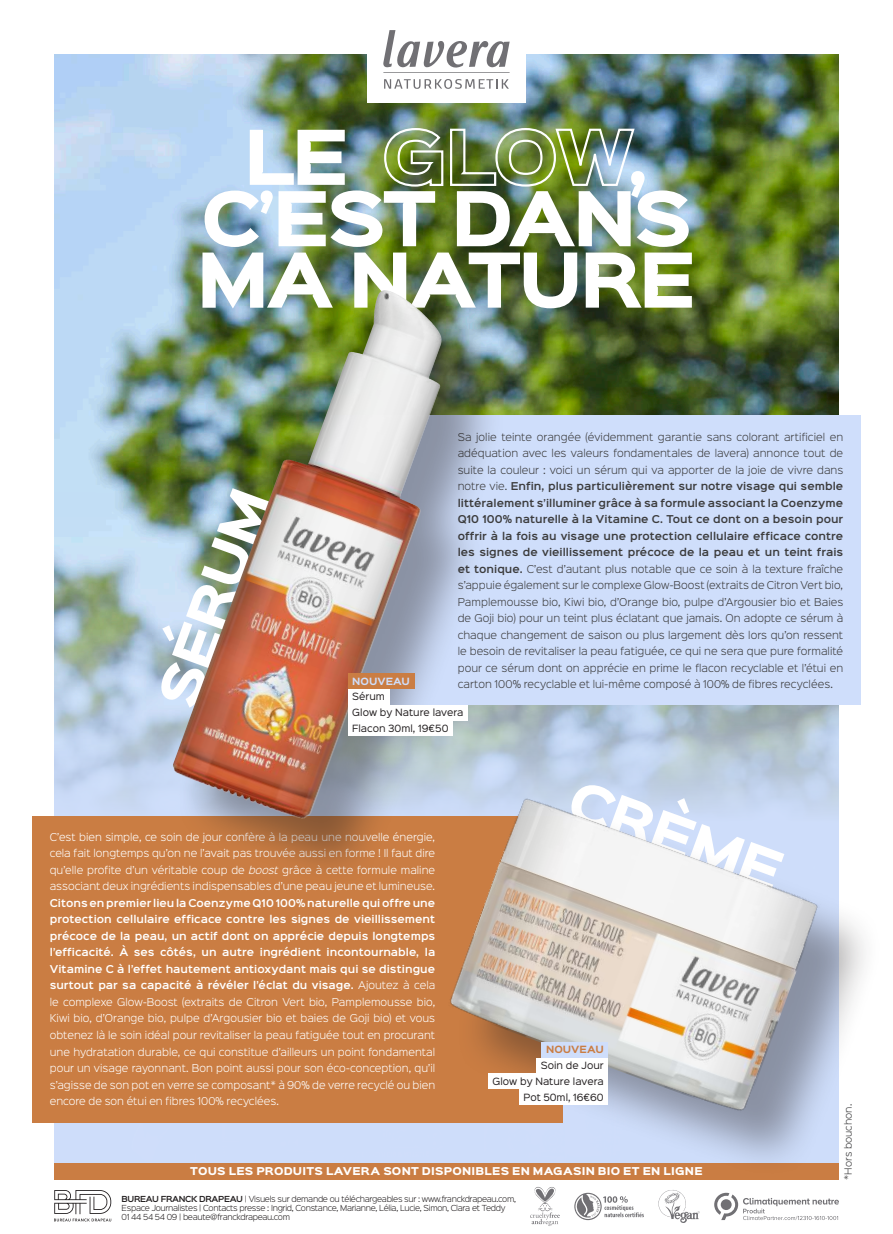
<style>
.page{position:relative;width:893px;height:1234px;background:#fff}
.page>*{position:absolute;margin:0;border:0;box-sizing:border-box;transform-origin:0 0}
.t1{font:900 67.95px/61.3px "Sinkin Sans 800";letter-spacing:-.05em;color:#fff;text-align:center}
.t2{font:900 51px "Sinkin Sans 800";color:#fff}
.t3{font:300 9.75px/16.5px "Sinkin Sans 300";color:#3c3c3d;text-align:justify}
.t4{font:300 9.75px/16.5px "Sinkin Sans 300";color:#fff;text-align:justify}
.t5{font:600 9.75px/16.5px "Sinkin Sans 600";letter-spacing:.005em;color:#fff;text-align:justify}
.t6{font:600 9.75px/16.5px "Sinkin Sans 600";color:#3c3c3d;text-align:justify}
.t7{font:900 9.75px "Sinkin Sans 800";letter-spacing:.02em;color:#fff}
.t8{font:9px/15.8px "Sinkin Sans 400";color:#231f20;text-align:right}
.t9{font:300 9px "Sinkin Sans 300";letter-spacing:.005em;color:#3c3c3d}
.t10{font:700 9px "Sinkin Sans 700";color:#ca7d43}
.t11{font:700 9px "Sinkin Sans 700";color:#cfdefb}
.t12{font:300 7.5px/9px "Sinkin Sans 300";letter-spacing:-.04em;color:#231f20}
.s1{font-family:"Sinkin Sans 300";font-weight:300}
.s2{font-family:"Sinkin Sans 600";font-weight:600}
.s3{font-style:italic}
</style>
<div class="page">
<img style="left:54px;top:54px;width:785px;height:1108px">
<div style="left:54px;top:1162px;width:785px;height:16px;background:#ca7d43"></div>
<div style="left:367px;top:0;width:159px;height:102px;background:#fff"></div>
<svg style="left:54px;top:1190px;width:57px;height:31px"></svg>
<svg style="left:658px;top:1190px;width:42px;height:32px"></svg>
<svg style="left:574px;top:1192px;width:70px;height:27px"></svg>
<svg style="left:714px;top:1192px;width:125px;height:27px"></svg>
<svg style="left:530px;top:1187px;width:30px;height:38px"></svg>
<svg style="left:383px;top:30px;width:127px;height:43px"></svg>
<svg style="left:384px;top:79px;width:125px;height:10px"></svg>
<div style="left:33px;top:815px;width:530px;height:306px;background:#ca7d43"></div>
<div style="left:455px;top:802px;width:428px;height:375px;background:#231f20;opacity:.4"></div>
<img style="left:450px;top:795px;width:371px;height:321px">
<div style="left:330px;top:415px;width:530px;height:290px;background:#cfdefb"></div>
<div style="left:176px;top:293px;width:333px;height:593px;background:#231f20;opacity:.4"></div>
<img style="left:172px;top:290px;width:271px;height:529px">
<div style="left:542px;top:1041px;width:66px;height:16px;background:#cfdefb"></div>
<div style="left:537px;top:1057px;width:71px;height:16px;background:#fff"></div>
<div style="left:488px;top:1073px;width:120px;height:15px;background:#fff"></div>
<div style="left:519px;top:1088px;width:89px;height:16px;background:#fff"></div>
<div style="left:348px;top:673px;width:66px;height:15px;background:#ca7d43"></div>
<div style="left:348px;top:688px;width:41px;height:16px;background:#fff"></div>
<div style="left:348px;top:704px;width:120px;height:16px;background:#fff"></div>
<div style="left:348px;top:720px;width:105px;height:16px;background:#fff"></div>
<h1 class="t1" style="left:196px;top:131px;width:502px">LE GLOW,<br>C’EST DANS<br>MA NATURE</h1>
<h2 class="t2" style="left:150px;top:696px;width:229px;rotate:-70deg">SÉRUM</h2>
<p class="t3" style="left:458px;top:427px;width:387px">Sa jolie teinte orangée (évidemment garantie sans colorant artificiel en adéquation avec les valeurs fondamentales de lavera) annonce tout de suite la couleur : voici un sérum qui va apporter de la joie de vivre dans</p>
<p class="t6" style="left:458px;top:477px;width:387px"><span class="s1">notre vie.</span> Enfin, plus particulièrement sur notre visage qui semble littéralement s’illuminer grâce à sa formule associant la Coenzyme Q10 100% naturelle à la Vitamine C. Tout ce dont on a besoin pour offrir à la fois au visage une protection cellulaire efficace contre les signes de vieillissement précoce de la peau et un teint frais</p>
<p class="t3" style="left:458px;top:559px;width:387px"><span class="s2">et tonique.</span> C’est d’autant plus notable que ce soin à la texture fraîche s’appuie également sur le complexe Glow-Boost (extraits de Citron Vert bio, Pamplemousse bio, Kiwi bio, d’Orange bio, pulpe d’Argousier bio et Baies de Goji bio) pour un teint plus éclatant que jamais. On adopte ce sérum à chaque changement de saison ou plus largement dès lors qu’on ressent le besoin de revitaliser la peau fatiguée, ce qui ne sera que pure formalité pour ce sérum dont on apprécie en prime le flacon recyclable et l’étui en carton 100% recyclable et lui-même composé à 100% de fibres recyclées.</p>
<p class="t11" style="left:352px;top:676px;width:59px">NOUVEAU</p>
<p class="t8" style="left:352px;top:688px;width:113px;text-align:left">Sérum<br>Glow by Nature lavera<br>Flacon 30ml, 19€50</p>
<p class="t4" style="left:50px;top:827px;width:387px">C’est bien simple, ce soin de jour confère à la peau une nouvelle énergie, cela fait longtemps qu’on ne l’avait pas trouvée aussi en forme ! Il faut dire qu’elle profite d’un véritable coup de <span class="s3">boost</span> grâce à cette formule maline associant deux ingrédients indispensables d’une peau jeune et lumineuse.</p>
<p class="t5" style="left:50px;top:893px;width:387px">Citons en premier lieu la Coenzyme Q10 100% naturelle qui offre une protection cellulaire efficace contre les signes de vieillissement précoce de la peau, un actif dont on apprécie depuis longtemps l’efficacité. À ses côtés, un autre ingrédient incontournable, la Vitamine C à l’effet hautement antioxydant mais qui se distingue surtout par sa capacité à révéler l’éclat du visage. <span class="s1">Ajoutez à cela</span></p>
<p class="t4" style="left:50px;top:992px;width:387px">le complexe Glow-Boost (extraits de Citron Vert bio, Pamplemousse bio, Kiwi bio, d’Orange bio, pulpe d’Argousier bio et baies de Goji bio) et vous obtenez là le soin idéal pour revitaliser la peau fatiguée tout en procurant une hydratation durable, ce qui constitue d’ailleurs un point fondamental pour un visage rayonnant. Bon point aussi pour son éco-conception, qu’il s’agisse de son pot en verre se composant* à 90% de verre recyclé ou bien encore de son étui en fibres 100% recyclées.</p>
<h2 class="t2" style="left:580px;top:772px;width:225px;rotate:20deg">CRÈME</h2>
<p class="t10" style="left:546px;top:1044px;width:59px">NOUVEAU</p>
<p class="t8" style="left:492px;top:1056px;width:113px">Soin de Jour<br>Glow by Nature lavera<br>Pot 50ml, 16€60</p>
<p class="t7" style="left:190px;top:1165px;width:514px">TOUS LES PRODUITS LAVERA SONT DISPONIBLES EN MAGASIN BIO ET EN LIGNE</p>
<p class="t12" style="left:122px;top:1193px;width:396px"><span class="s2">BUREAU FRANCK DRAPEAU</span> | Visuels sur demande ou téléchargeables sur : www.franckdrapeau.com,<br>Espace Journalistes | Contacts presse : Ingrid, Constance, Marianne, Lélia, Lucie, Simon, Clara et Teddy<br>01 44 54 54 09 | beaute@franckdrapeau.com</p>
<p class="t9" style="left:841px;top:1179px;width:77px;rotate:-90deg">*Hors bouchon.</p>
</div>
